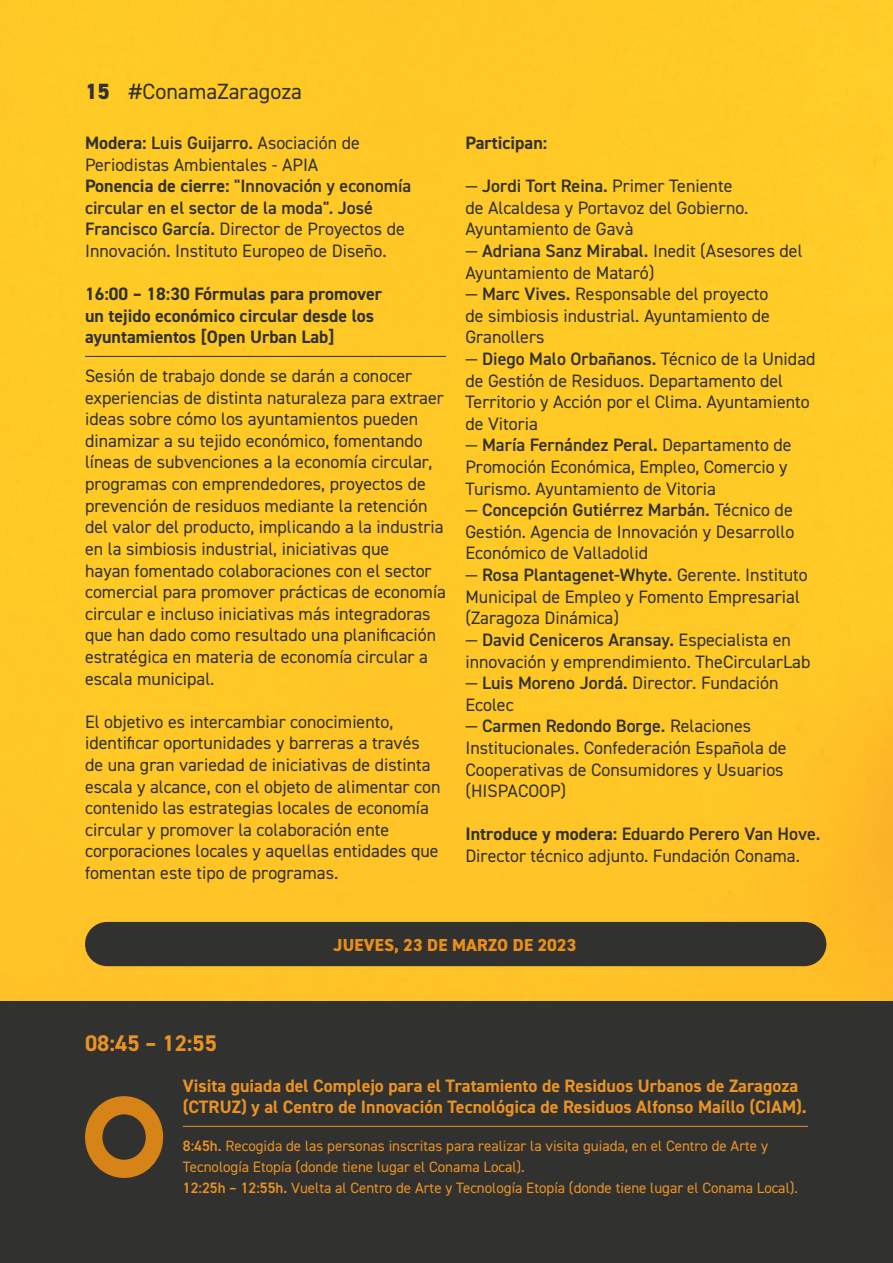
<style>
.page{position:relative;width:893px;height:1263px;background:#fff}
.page>*{position:absolute;margin:0;border:0;box-sizing:border-box;transform-origin:0 0}
.t1{font:700 22.65px "DIN2014";color:#ea9324}
.t2{font:22.05px "DIN2014";color:#323132}
.t3{font:18px/21.6px "DIN2014";color:#323132}
.t4{font:700 18px/21.6px "DIN2014";color:#ea9324}
.t5{font:700 18px/21.6px "DIN2014";color:#323132}
.t6{font:800 17.4px "DIN2014";letter-spacing:.01em;color:#e98e1a}
.t7{font:15px/21px "DIN2014";color:#ea9324}
.s1{font-weight:800}
.s2{font-weight:700}
.s3{font-weight:600}
</style>
<div class="page">
<div style="left:0;top:0;width:893px;height:1001px;background:#fec926"></div>
<hr style="left:85px;top:356px;width:361px;height:1px;background:#323132">
<div style="left:85px;top:922px;width:741px;height:44px;background:#313130;border-radius:22px"></div>
<div style="left:0;top:1001px;width:893px;height:262px;background:#313130"></div>
<svg style="left:85px;top:1096px;width:78px;height:82px"></svg>
<hr style="left:183px;top:1126px;width:625px;height:1px;background:#ea9324">
<p class="t2" style="left:85px;top:78px;width:218px"><span class="s1">15</span> #ConamaZaragoza</p>
<p class="t3" style="left:85px;top:132px;width:328px"><span class="s2">Modera:</span> <span class="s3">Luis Guijarro.</span> Asociación de Periodistas Ambientales - APIA<br><span class="s2">Ponencia de cierre:</span> <span class="s3">"Innovación y economía circular en el sector de la moda". José Francisco García.</span> Director de Proyectos de Innovación. Instituto Europeo de Diseño.</p>
<p class="t5" style="left:85px;top:283px;width:299px">16:00 – 18:30 Fórmulas para promover un tejido económico circular desde los ayuntamientos [Open Urban Lab]</p>
<p class="t3" style="left:85px;top:365px;width:362px">Sesión de trabajo donde se darán a conocer experiencias de distinta naturaleza para extraer ideas sobre cómo los ayuntamientos pueden dinamizar a su tejido económico, fomentando líneas de subvenciones a la economía circular, programas con emprendedores, proyectos de prevención de residuos mediante la retención del valor del producto, implicando a la industria en la simbiosis industrial, iniciativas que<br>hayan fomentado colaboraciones con el sector comercial para promover prácticas de economía circular e incluso iniciativas más integradoras que han dado como resultado una planificación estratégica en materia de economía circular a escala municipal.</p>
<p class="t3" style="left:85px;top:710px;width:357px">El objetivo es intercambiar conocimiento, identificar oportunidades y barreras a través de una gran variedad de iniciativas de distinta escala y alcance, con el objeto de alimentar con contenido las estrategias locales de economía circular y promover la colaboración ente corporaciones locales y aquellas entidades que fomentan este tipo de programas.</p>
<p class="t5" style="left:465px;top:132px;width:83px">Participan:</p>
<p class="t3" style="left:465px;top:175px;width:285px">— <span class="s3">Jordi Tort Reina.</span> Primer Teniente de Alcaldesa y Portavoz del Gobierno.<br>Ayuntamiento de Gavà</p>
<p class="t3" style="left:465px;top:240px;width:339px">— <span class="s3">Adriana Sanz Mirabal.</span> Inedit (Asesores del<br>Ayuntamiento de Mataró)</p>
<p class="t3" style="left:465px;top:283px;width:306px;text-align:justify">— <span class="s3">Marc Vives.</span> Responsable del proyecto de simbiosis industrial. Ayuntamiento de Granollers</p>
<p class="t3" style="left:465px;top:348px;width:352px">— <span class="s3">Diego Malo Orbañanos.</span> Técnico de la Unidad de Gestión de Residuos. Departamento del Territorio y Acción por el Clima. Ayuntamiento de Vitoria</p>
<p class="t3" style="left:465px;top:434px;width:328px">— <span class="s3">María Fernández Peral.</span> Departamento de<br>Promoción Económica, Empleo, Comercio y<br>Turismo. Ayuntamiento de Vitoria</p>
<p class="t3" style="left:465px;top:499px;width:331px;text-align:justify">— <span class="s3">Concepción Gutiérrez Marbán.</span> Técnico de Gestión. Agencia de Innovación y Desarrollo Económico de Valladolid</p>
<p class="t3" style="left:465px;top:564px;width:344px">— <span class="s3">Rosa Plantagenet-Whyte.</span> Gerente. Instituto<br>Municipal de Empleo y Fomento Empresarial (Zaragoza Dinámica)</p>
<p class="t3" style="left:465px;top:628px;width:346px">— <span class="s3">David Ceniceros Aransay.</span> Especialista en innovación y emprendimiento. TheCircularLab</p>
<p class="t3" style="left:465px;top:672px;width:315px">— <span class="s3">Luis Moreno Jordá.</span> Director. Fundación<br>Ecolec</p>
<p class="t3" style="left:465px;top:715px;width:323px">— <span class="s3">Carmen Redondo Borge.</span> Relaciones Institucionales. Confederación Española de Cooperativas de Consumidores y Usuarios (HISPACOOP)</p>
<p class="t3" style="left:465px;top:823px;width:356px"><span class="s2">Introduce y modera:</span> <span class="s3">Eduardo Perero Van Hove.<br></span>Director técnico adjunto. Fundación Conama.</p>
<p class="t6" style="left:334px;top:933px;width:244px">JUEVES, 23 DE MARZO DE 2023</p>
<p class="t1" style="left:85px;top:1028px;width:133px">08:45 – 12:55</p>
<p class="t4" style="left:183px;top:1074px;width:625px">Visita guiada del Complejo para el Tratamiento de Residuos Urbanos de Zaragoza (CTRUZ) y al Centro de Innovación Tecnológica de Residuos Alfonso Maíllo (CIAM).</p>
<p class="t7" style="left:183px;top:1135px;width:617px"><span class="s3">8:45h.</span> Recogida de las personas inscritas para realizar la visita guiada, en el Centro de Arte y<br>Tecnología Etopía (donde tiene lugar el Conama Local).<br><span class="s3">12:25h – 12:55h.</span> Vuelta al Centro de Arte y Tecnología Etopía (donde tiene lugar el Conama Local).</p>
</div>
